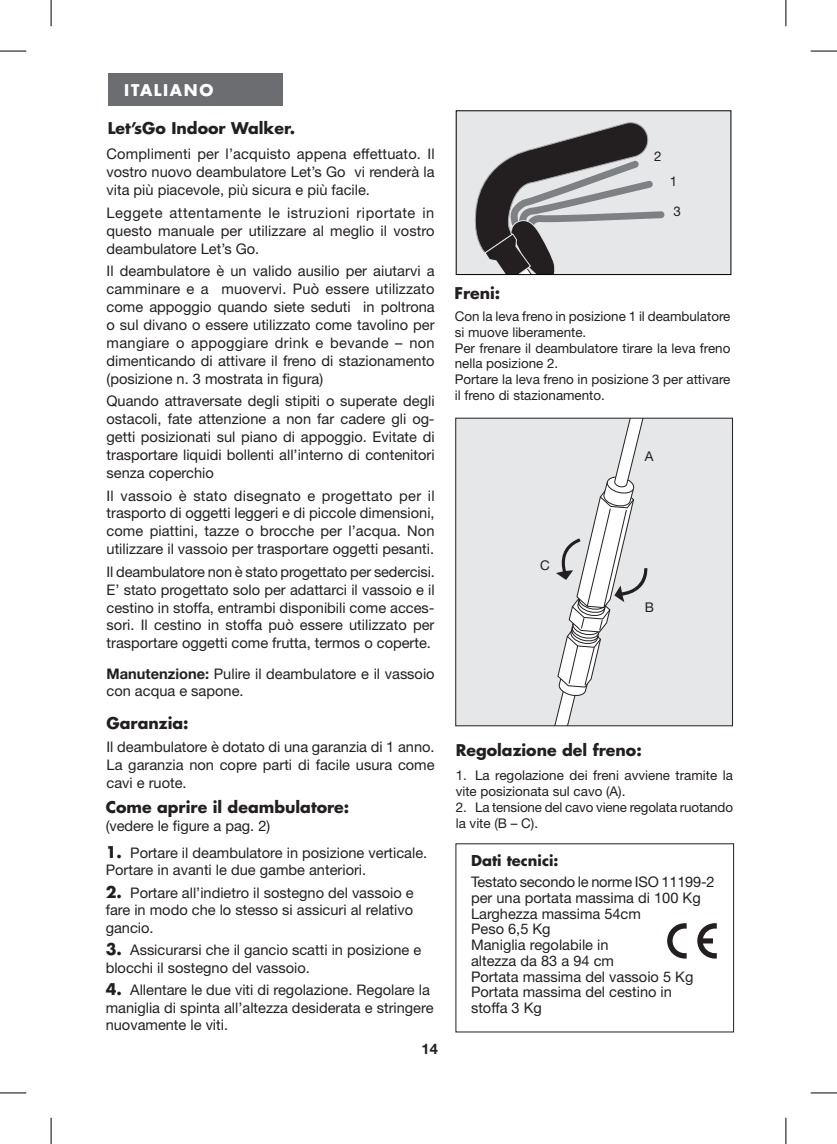
<style>
.page{position:relative;width:837px;height:1144px;background:#fff}
.page>*{position:absolute;margin:0;border:0;box-sizing:border-box;transform-origin:0 0}
.t1{font:700 15.75px "Futura";color:#231f20}
.t2{font:700 15.75px "Futura";letter-spacing:.1em;color:#fff}
.t3{font:14.53px/17.8px "Helvetica Neue";color:#231f20;text-align:justify}
.t4{font:700 14.53px "Futura";color:#231f20}
.t5{font:700 14.53px "Helvetica Neue";color:#231f20}
.t6{font:13.47px/15.8px "Helvetica Neue";color:#231f20}
.s1{font-weight:700}
.s2{font-family:"Futura";font-weight:700;font-size:15.75px}
</style>
<div class="page">
<div style="left:108px;top:73px;width:174px;height:33px;background:#6c6d70"></div>
<div style="left:456px;top:111px;width:274px;height:164px;background:#e6e7e9"></div>
<svg style="left:474px;top:122px;width:191px;height:151px"></svg>
<div style="left:455px;top:110px;width:276px;height:165px;border:1px solid #000"></div>
<svg style="left:667px;top:923px;width:19px;height:35px"></svg>
<svg style="left:697px;top:923px;width:19px;height:35px"></svg>
<div style="left:455px;top:418px;width:277px;height:308px;background:#e6e7e9"></div>
<svg style="left:554px;top:420px;width:94px;height:304px"></svg>
<div style="left:455px;top:418px;width:277px;height:308px;border:1px solid #231f20"></div>
<svg style="left:0;top:51px;width:26px;height:1px"></svg>
<svg style="left:810px;top:51px;width:26px;height:1px"></svg>
<svg style="left:0;top:1092px;width:26px;height:1px"></svg>
<svg style="left:810px;top:1092px;width:26px;height:1px"></svg>
<svg style="left:51px;top:0;width:1px;height:26px"></svg>
<svg style="left:51px;top:1118px;width:1px;height:26px"></svg>
<svg style="left:785px;top:0;width:1px;height:26px"></svg>
<svg style="left:785px;top:1118px;width:1px;height:26px"></svg>
<p class="t2" style="left:124px;top:79px;width:90px">ITALIANO</p>
<p class="t1" style="left:108px;top:118px;width:189px">Let’sGo Indoor Walker.</p>
<p class="t3" style="left:106px;top:145px;width:329px">Complimenti per l’acquisto appena effettuato. Il vostro nuovo deambulatore Let’s Go vi renderà la vita più piacevole, più sicura e più facile.</p>
<p class="t3" style="left:106px;top:204px;width:329px">Leggete attentamente le istruzioni riportate in questo manuale per utilizzare al meglio il vostro deambulatore Let’s Go.</p>
<p class="t3" style="left:106px;top:262px;width:329px">Il deambulatore è un valido ausilio per aiutarvi a camminare e a muovervi. Può essere utilizzato come appoggio quando siete seduti in poltrona o sul divano o essere utilizzato come tavolino per mangiare o appoggiare drink e bevande – non dimenticando di attivare il freno di stazionamento (posizione n. 3 mostrata in figura)</p>
<p class="t3" style="left:106px;top:392px;width:329px">Quando attraversate degli stipiti o superate degli ostacoli, fate attenzione a non far cadere gli og&shy;getti posizionati sul piano di appoggio. Evitate di trasportare liquidi bollenti all’interno di contenitori senza coperchio</p>
<p class="t3" style="left:106px;top:486px;width:329px">Il vassoio è stato disegnato e progettato per il trasporto di oggetti leggeri e di piccole dimensioni, come piattini, tazze o brocche per l’acqua. Non utilizzare il vassoio per trasportare oggetti pesanti.</p>
<p class="t3" style="left:106px;top:563px;width:330px">Il deambulatore non è stato progettato per sedercisi.<br>E’ stato progettato solo per adattarci il vassoio e il cestino in stoffa, entrambi disponibili come acces&shy;sori. Il cestino in stoffa può essere utilizzato per trasportare oggetti come frutta, termos o coperte.</p>
<p class="t3" style="left:106px;top:664px;width:329px"><span class="s1">Manutenzione:</span> Pulire il deambulatore e il vassoio con acqua e sapone.</p>
<p class="t1" style="left:106px;top:712px;width:83px">Garanzia:</p>
<p class="t3" style="left:106px;top:738px;width:329px">Il deambulatore è dotato di una garanzia di 1 anno.<br>La garanzia non copre parti di facile usura come cavi e ruote.</p>
<p class="t1" style="left:106px;top:796px;width:245px">Come aprire il deambulatore:</p>
<p class="t3" style="left:106px;top:816px;width:166px">(vedere le figure a pag. 2)</p>
<p class="t3" style="left:106px;top:844px;width:323px"><span class="s2">1.</span> Portare il deambulatore in posizione verticale.<br>Portare in avanti le due gambe anteriori.</p>
<p class="t3" style="left:106px;top:884px;width:309px"><span class="s2">2.</span> Portare all’indietro il sostegno del vassoio e fare in modo che lo stesso si assicuri al relativo gancio.</p>
<p class="t3" style="left:106px;top:941px;width:317px"><span class="s2">3.</span> Assicurarsi che il gancio scatti in posizione e blocchi il sostegno del vassoio.</p>
<p class="t3" style="left:106px;top:981px;width:329px;text-align:left"><span class="s2">4.</span> Allentare le due viti di regolazione. Regolare la maniglia di spinta all’altezza desiderata e stringere nuovamente le viti.</p>
<p class="t5" style="left:421px;top:1040px;width:18px">14</p>
<p class="t1" style="left:454px;top:282px;width:47px">Freni:</p>
<p class="t6" style="left:654px;top:148px;width:9px">2</p>
<p class="t6" style="left:669px;top:173px;width:9px">1</p>
<p class="t6" style="left:673px;top:203px;width:9px">3</p>
<p class="t6" style="left:454px;top:308px;width:277px">Con la leva freno in posizione 1 il deambulatore si muove liberamente.<br>Per frenare il deambulatore tirare la leva freno nella posizione 2.<br>Portare la leva freno in posizione 3 per attivare il freno di stazionamento.</p>
<p class="t6" style="left:540px;top:557px;width:11px">C</p>
<p class="t6" style="left:644px;top:448px;width:10px">A</p>
<p class="t6" style="left:644px;top:599px;width:11px">B</p>
<p class="t1" style="left:455px;top:739px;width:187px">Regolazione del freno:</p>
<p class="t6" style="left:455px;top:767px;width:279px">1. La regolazione dei freni avviene tramite la vite posizionata sul cavo (A).</p>
<p class="t6" style="left:455px;top:799px;width:279px">2. La tensione del cavo viene regolata ruotando la vite (B – C).</p>
<p class="t4" style="left:471px;top:851px;width:89px">Dati tecnici:</p>
<p class="t3" style="left:471px;top:874px;width:245px;line-height:15.8px;text-align:left">Testato secondo le norme ISO 11199-2 per una portata massima di 100 Kg<br>Larghezza massima 54cm<br>Peso 6,5 Kg<br>Maniglia regolabile in<br>altezza da 83 a 94 cm<br>Portata massima del vassoio 5 Kg<br>Portata massima del cestino in<br>stoffa 3 Kg</p>
</div>
